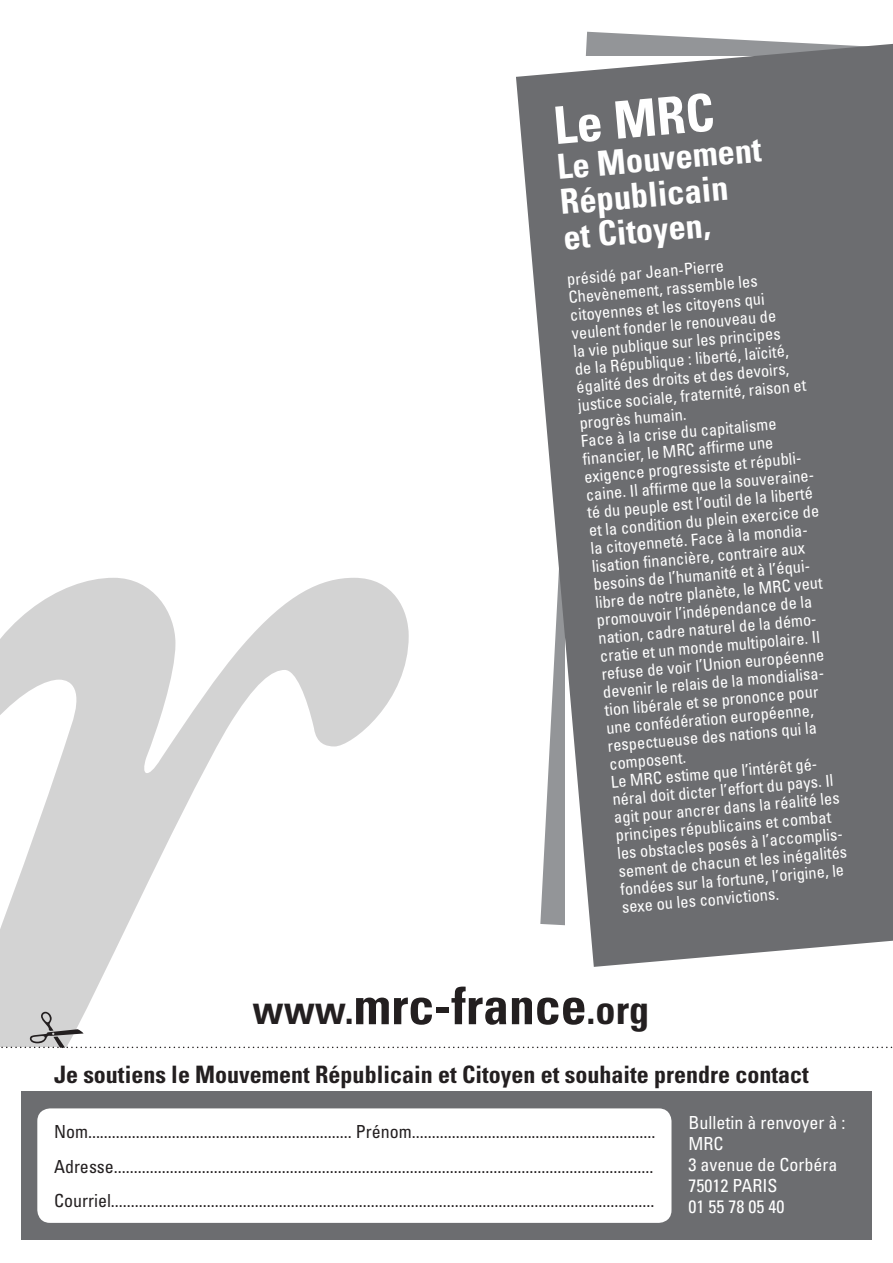
<style>
.page{position:relative;width:893px;height:1263px;background:#fff}
.page>*{position:absolute;margin:0;border:0;box-sizing:border-box;transform-origin:0 0}
.t1{font:700 condensed 51.75px "Univers";color:#231f20}
.t2{font:700 condensed 51.75px "Univers";color:#fff}
.t3{font:700 condensed 34.5px/35.2px "Univers";color:#fff}
.t4{font:700 condensed 24px "Univers";color:#231f20}
.t5{font:condensed 18px/34.5px "Univers";color:#231f20;text-align:justify}
.t6{font:condensed 18px/21px "Univers";color:#fff}
.t7{font:condensed 16.5px/18px "Univers";color:#fff}
.s1{font-size:40.2px}
</style>
<div class="page">
<svg style="left:0;top:578px;width:409px;height:434px"></svg>
<div style="left:21px;top:1091px;width:851px;height:149px;background:#6c6d70"></div>
<div style="left:37px;top:1108px;width:634px;height:115px;background:#fff;border-radius:13px"></div>
<svg style="left:0;top:1012px;width:893px;height:36px"></svg>
<svg style="left:516px;top:44px;width:377px;height:923px;background:#7c7d7f"></svg>
<h1 class="t2" style="left:551px;top:94px;width:163px;rotate:-5deg">Le MRC</h1>
<h2 class="t3" style="left:556px;top:149px;width:207px;rotate:-5deg">Le Mouvement<br>Républicain<br>et Citoyen,</h2>
<p class="t7" style="left:566px;top:270px;width:233px;rotate:-5deg">présidé par Jean-Pierre<br>Chevènement, rassemble les citoyennes et les citoyens qui veulent fonder le renouveau de<br>la vie publique sur les principes<br>de la République : liberté, laïcité, égalité des droits et des devoirs, justice sociale, fraternité, raison et progrès humain.<br>Face à la crise du capitalisme<br>fi nancier, le MRC affi rme une exigence progressiste et républi&shy;caine. Il affi rme que la souveraine&shy;té du peuple est l’outil de la liberté et la condition du plein exercice de la citoyenneté. Face à la mondia&shy;lisation fi nancière, contraire aux besoins de l’humanité et à l’équi&shy;libre de notre planète, le MRC veut promouvoir l’indépendance de la nation, cadre naturel de la démo&shy;cratie et un monde multipolaire. Il refuse de voir l’Union européenne devenir le relais de la mondialisa&shy;tion libérale et se prononce pour une confédération européenne, respectueuse des nations qui la composent.<br>Le MRC estime que l’intérêt gé&shy;néral doit dicter l’effort du pays. Il agit pour ancrer dans la réalité les principes républicains et combat les obstacles posés à l’accomplis&shy;sement de chacun et les inégalités fondées sur la fortune, l’origine, le sexe ou les convictions.</p>
<h1 class="t1" style="left:252px;top:974px;width:398px"><span class="s1">www.</span>mrc-france<span class="s1">.org</span></h1>
<h3 class="t4" style="left:54px;top:1060px;width:756px">Je soutiens le Mouvement Républicain et Citoyen et souhaite prendre contact</h3>
<p class="t5" style="left:54px;top:1114px;width:603px">Nom.................................................................. Prénom.............................................................<br>Adresse.......................................................................................................................................<br>Courriel........................................................................................................................................</p>
<p class="t6" style="left:688px;top:1112px;width:158px">Bulletin à renvoyer à :<br>MRC<br>3 avenue de Corbéra<br>75012 PARIS<br>01 55 78 05 40</p>
</div>
